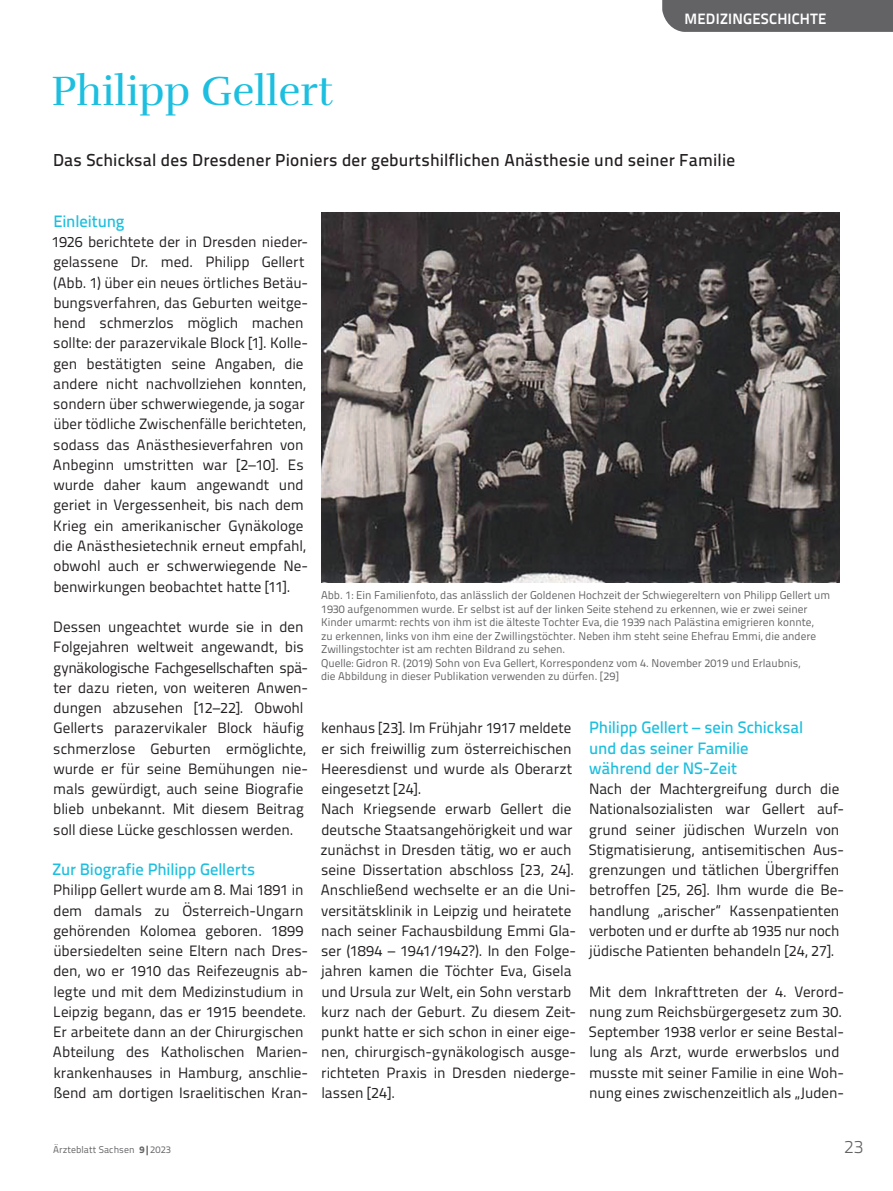
<style>
.page{position:relative;width:893px;height:1191px;background:#fff}
.page>*{position:absolute;margin:0;border:0;box-sizing:border-box;transform-origin:0 0}
.t1{font:42px "Rufina";color:#1cbfdf}
.t2{font:300 18px "Titillium Text";color:#636366}
.t3{font:500 17.25px "Titillium Text";letter-spacing:.01em;color:#231f20}
.t4{font:500 16.5px/20.2px "Titillium Text";letter-spacing:-.005em;color:#1cbfdf}
.t5{font:15px/20.2px "Titillium Text";color:#231f20}
.t6{font:700 15px "Titillium Text";letter-spacing:.01em;color:#fff}
.t7{font:11.25px/13.5px "Titillium Text";color:#636366}
.t8{font:9.75px "Titillium Text";letter-spacing:.01em;color:#636366}
.s1{font-weight:800}
</style>
<div class="page">
<div style="left:662px;top:0;width:231px;height:32px;background:#636366"></div>
<img style="left:321px;top:213px;width:519px;height:369px">
<p class="t6" style="left:685px;top:7px;width:143px">MEDIZINGESCHICHTE</p>
<h1 class="t1" style="left:52px;top:66px;width:283px">Philipp Gellert</h1>
<p class="t3" style="left:53px;top:147px;width:683px">Das Schicksal des Dresdener Pioniers der geburtshilflichen Anästhesie und seiner Familie</p>
<p class="t4" style="left:53px;top:210px;width:73px">Einleitung</p>
<p class="t5" style="left:52px;top:231px;width:258px">1926 berichtete der in Dresden nieder&shy;gelassene Dr. med. Philipp Gellert (Abb. 1) über ein neues örtliches Betäu&shy;bungsverfahren, das Geburten weitge&shy;hend schmerzlos möglich machen sollte: der parazervikale Block [1]. Kolle&shy;gen bestätigten seine Angaben, die andere nicht nachvollziehen konnten, sondern über schwerwiegende, ja sogar über tödliche Zwischenfälle berichteten, sodass das Anästhesieverfahren von Anbeginn umstritten war [2–10]. Es wurde daher kaum angewandt und geriet in Vergessenheit, bis nach dem Krieg ein amerikanischer Gynäkologe die Anästhesietechnik erneut empfahl, obwohl auch er schwerwiegende Ne-- benwirkungen beobachtet hatte [11].</p>
<p class="t5" style="left:53px;top:616px;width:256px">Dessen ungeachtet wurde sie in den Folgejahren weltweit angewandt, bis gynäkologische Fachgesellschaften spä&shy;ter dazu rieten, von weiteren Anwen&shy;dungen abzusehen [12–22]. Obwohl Gellerts parazervikaler Block häufig schmerzlose Geburten ermöglichte, wurde er für seine Bemühungen nie&shy;mals gewürdigt, auch seine Biografie blieb unbekannt. Mit diesem Beitrag soll diese Lücke geschlossen werden.</p>
<p class="t4" style="left:52px;top:858px;width:205px">Zur Biografie Philipp Gellerts</p>
<p class="t5" style="left:53px;top:879px;width:257px">Philipp Gellert wurde am 8. Mai 1891 in dem damals zu Österreich-Ungarn gehörenden Kolomea geboren. 1899 übersiedelten seine Eltern nach Dres&shy;den, wo er 1910 das Reifezeugnis ab-- legte und mit dem Medizinstudium in Leipzig begann, das er 1915 beendete.<br>Er arbeitete dann an der Chirurgischen Abteilung des Katholischen Marien&shy;krankenhauses in Hamburg, anschlie&shy;ßend am dortigen Israelitischen Kran-</p>
<p class="t7" style="left:321px;top:588px;width:511px">Abb. 1: Ein Familienfoto, das anlässlich der Goldenen Hochzeit der Schwiegereltern von Philipp Gellert um 1930 aufgenommen wurde. Er selbst ist auf der linken Seite stehend zu erkennen, wie er zwei seiner Kinder umarmt: rechts von ihm ist die älteste Tochter Eva, die 1939 nach Palästina emigrieren konnte,<br>zu erkennen, links von ihm eine der Zwillingstöchter. Neben ihm steht seine Ehefrau Emmi, die andere Zwillingstochter ist am rechten Bildrand zu sehen.<br>Quelle: Gidron R. (2019) Sohn von Eva Gellert, Korrespondenz vom 4. November 2019 und Erlaubnis,<br>die Abbildung in dieser Publikation verwenden zu dürfen. [29]</p>
<p class="t5" style="left:320px;top:717px;width:257px">kenhaus [23]. Im Frühjahr 1917 meldete er sich freiwillig zum österreichischen Heeresdienst und wurde als Oberarzt eingesetzt [24].<br>Nach Kriegsende erwarb Gellert die deutsche Staatsangehörigkeit und war zunächst in Dresden tätig, wo er auch seine Dissertation abschloss [23, 24].<br>Anschließend wechselte er an die Uni&shy;versitätsklinik in Leipzig und heiratete nach seiner Fachausbildung Emmi Gla&shy;ser (1894 – 1941/1942?). In den Folge&shy;jahren kamen die Töchter Eva, Gisela und Ursula zur Welt, ein Sohn verstarb kurz nach der Geburt. Zu diesem Zeit&shy;punkt hatte er sich schon in einer eige&shy;nen, chirurgisch-gynäkologisch ausge&shy;richteten Praxis in Dresden niederge&shy;lassen [24].</p>
<p class="t4" style="left:589px;top:716px;width:216px">Philipp Gellert – sein Schicksal und das seiner Familie während der NS-Zeit</p>
<p class="t5" style="left:589px;top:778px;width:257px">Nach der Machtergreifung durch die Nationalsozialisten war Gellert auf&shy;grund seiner jüdischen Wurzeln von Stigmatisierung, antisemitischen Aus&shy;grenzungen und tätlichen Übergriffen betroffen [25, 26]. Ihm wurde die Be-- handlung „arischer“ Kassenpatienten verboten und er durfte ab 1935 nur noch jüdische Patienten behandeln [24, 27].</p>
<p class="t5" style="left:589px;top:980px;width:257px">Mit dem Inkrafttreten der 4. Verord&shy;nung zum Reichsbürgergesetz zum 30.<br>September 1938 verlor er seine Bestal&shy;lung als Arzt, wurde erwerbslos und musste mit seiner Familie in eine Woh&shy;nung eines zwischenzeitlich als „Juden-</p>
<p class="t8" style="left:53px;top:1142px;width:119px">Ärzteblatt Sachsen <span class="s1">9|</span>2023</p>
<p class="t2" style="left:844px;top:1133px;width:21px">23</p>
</div>
